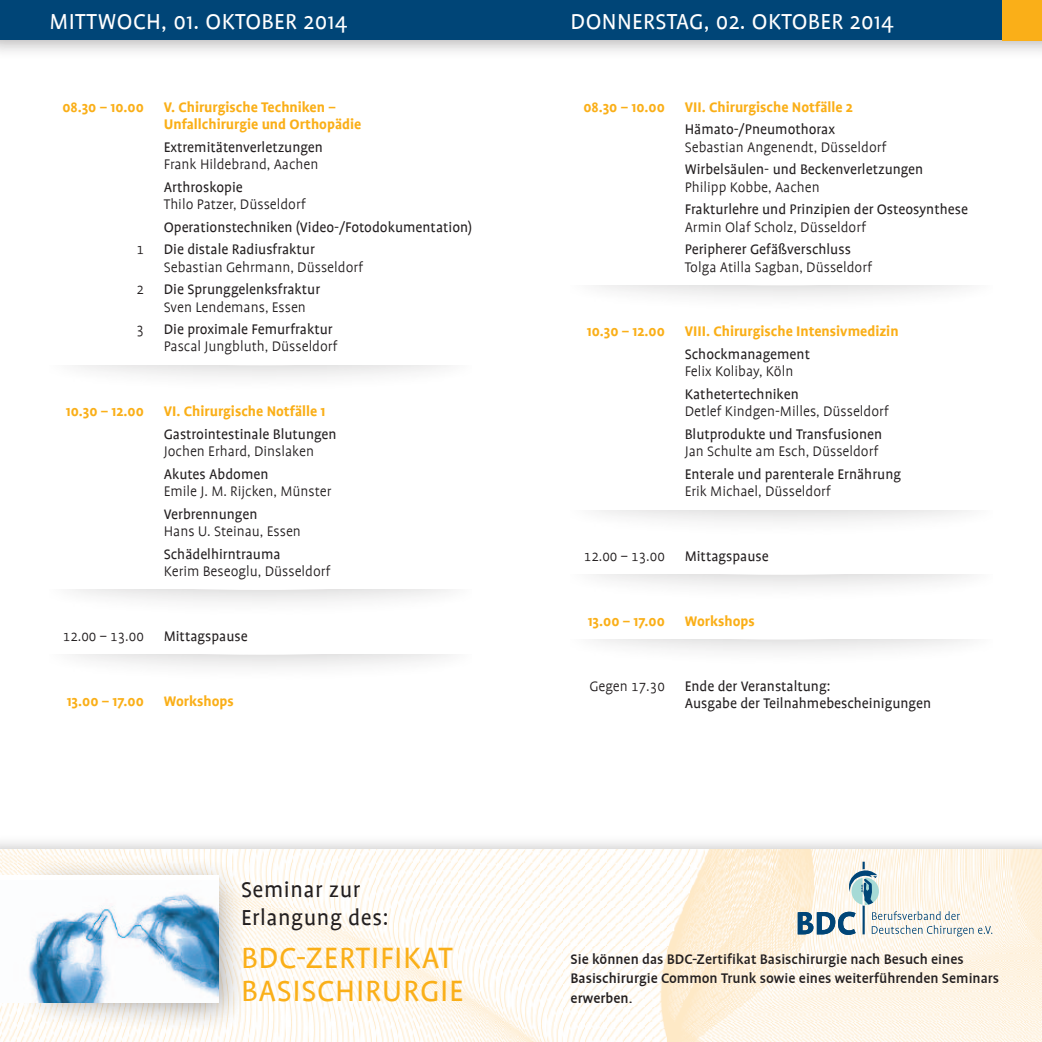
<style>
.page{position:relative;width:1042px;height:1042px;background:#fff}
.page>*{position:absolute;margin:0;border:0;box-sizing:border-box;transform-origin:0 0}
.t1{font:33.25px/33.2px "Profile";letter-spacing:.02em;color:#faaf18}
.t2{font:24.5px "Profile";letter-spacing:.015em;color:#fff}
.t3{font:24.5px/28px "Profile";letter-spacing:.02em;color:#231f20}
.t4{font:15.75px/17.5px "Profile";color:#231f20}
.t5{font:300 15.75px "Profile";color:#231f20}
.t6{font:700 15.75px "Profile";color:#faaf18}
.t7{font:500 15.75px/19.2px "Profile";color:#231f20}
.t8{font:300 15.75px "Profile SC";color:#231f20}
.s1{font-family:"Profile SC"}
</style>
<div class="page">
<div style="left:0;top:0;width:1042px;height:60px;background:#231f20;opacity:.33"></div>
<div style="left:0;top:0;width:1042px;height:40px;background:#004577"></div>
<div style="left:1002px;top:0;width:40px;height:40px;background:#faaf18"></div>
<div style="left:50px;top:365px;width:421px;height:28px;background:#231f20;opacity:.25"></div>
<svg style="left:56px;top:365px;width:410px;height:1px"></svg>
<div style="left:50px;top:590px;width:421px;height:28px;background:#231f20;opacity:.25"></div>
<svg style="left:56px;top:590px;width:410px;height:1px"></svg>
<div style="left:50px;top:655px;width:421px;height:28px;background:#231f20;opacity:.25"></div>
<svg style="left:56px;top:655px;width:410px;height:1px"></svg>
<div style="left:570px;top:285px;width:422px;height:28px;background:#231f20;opacity:.25"></div>
<svg style="left:577px;top:285px;width:410px;height:1px"></svg>
<div style="left:570px;top:510px;width:422px;height:28px;background:#231f20;opacity:.25"></div>
<svg style="left:577px;top:510px;width:410px;height:1px"></svg>
<div style="left:570px;top:575px;width:422px;height:28px;background:#231f20;opacity:.25"></div>
<svg style="left:577px;top:575px;width:410px;height:1px"></svg>
<div style="left:570px;top:639px;width:422px;height:28px;background:#231f20;opacity:.25"></div>
<svg style="left:577px;top:639px;width:410px;height:1px"></svg>
<div style="left:0;top:833px;width:1042px;height:209px;background:#231f20;opacity:.33"></div>
<img style="left:0;top:849px;width:1042px;height:193px">
<svg style="left:798px;top:861px;width:194px;height:75px"></svg>
<div style="left:14px;top:856px;width:235px;height:177px;background:#231f20;opacity:.44"></div>
<div style="left:0;top:875px;width:219px;height:127px;background:#fff"></div>
<img style="left:28px;top:894px;width:191px;height:108px">
<h2 class="t2" style="left:50px;top:9px;width:65px">Mittwoch</h2>
<h2 class="t2" style="left:161px;top:9px;width:188px">, 01. Oktobe r 2014</h2>
<h2 class="t2" style="left:570px;top:9px;width:325px">Donnerstag, 02. Oktobe r 2014</h2>
<p class="t6" style="left:62px;top:98px;width:83px">08.30 – 10.00</p>
<p class="t6" style="left:164px;top:98px;width:173px">V. Chirurgische Techniken –</p>
<p class="t6" style="left:144px;top:116px;width:11px">U</p>
<p class="t6" style="left:173px;top:116px;width:189px">nfallchirurgie und Orthopädie</p>
<p class="t4" style="left:164px;top:138px;width:161px">Extremitätenverletzungen</p>
<p class="t5" style="left:164px;top:156px;width:156px">Frank Hildebrand, Aachen</p>
<p class="t4" style="left:144px;top:178px;width:100px">Arthroskopie</p>
<p class="t5" style="left:164px;top:196px;width:144px">Thilo Patzer, Düsseldorf</p>
<p class="t4" style="left:164px;top:218px;width:310px">Operationstechniken (Video-/Fotodokumentation)</p>
<p class="t8" style="left:136px;top:241px;width:9px">1</p>
<p class="t4" style="left:164px;top:241px;width:153px">Die distale Radiusfraktur</p>
<p class="t5" style="left:164px;top:259px;width:201px">Sebastian Gehrmann, Düsseldorf</p>
<p class="t8" style="left:136px;top:281px;width:9px">2</p>
<p class="t4" style="left:164px;top:280px;width:158px">Die Sprunggelenksfraktur</p>
<p class="t5" style="left:164px;top:299px;width:144px">Sven Lendemans, Essen</p>
<p class="t8" style="left:136px;top:321px;width:9px">3</p>
<p class="t4" style="left:164px;top:320px;width:170px">Die proximale Femurfraktur</p>
<p class="t5" style="left:164px;top:339px;width:175px">Pascal Jungbluth, Düsseldorf</p>
<p class="t6" style="left:66px;top:403px;width:80px">10.30 – 12.00</p>
<p class="t6" style="left:164px;top:403px;width:163px">VI. Chirurgische Notfälle 1</p>
<p class="t4" style="left:144px;top:425px;width:194px">Gastrointestinale Blutungen</p>
<p class="t5" style="left:164px;top:443px;width:152px">Jochen Erhard, Dinslaken</p>
<p class="t4" style="left:144px;top:465px;width:126px">Akutes Abdomen</p>
<p class="t5" style="left:164px;top:483px;width:169px">Emile J. M. Rijcken, Münster</p>
<p class="t4" style="left:164px;top:505px;width:95px">Verbrennungen</p>
<p class="t5" style="left:164px;top:523px;width:139px">Hans U. Steinau, Essen</p>
<p class="t4" style="left:164px;top:545px;width:118px">Schädelhirntrauma</p>
<p class="t5" style="left:164px;top:563px;width:168px">Kerim Beseoglu, Düsseldorf</p>
<p class="t8" style="left:63px;top:628px;width:83px">12.00 – 13.00</p>
<p class="t4" style="left:164px;top:627px;width:85px">Mittagspause</p>
<p class="t6" style="left:67px;top:692px;width:79px">13.00 – 17.00</p>
<p class="t6" style="left:164px;top:692px;width:72px">Workshops</p>
<h2 class="t3" style="left:241px;top:875px;width:149px">Seminar zur<br>Erlangung des:</h2>
<h1 class="t1" style="left:241px;top:941px;width:224px">BDC-Zertifikat<br>BASISCHIRURGI E</h1>
<p class="t6" style="left:583px;top:98px;width:83px">08.30 – 10.00</p>
<p class="t6" style="left:685px;top:98px;width:170px">VII . Chirurgische Notfälle 2</p>
<p class="t4" style="left:685px;top:121px;width:152px">Hämato-/Pneumothorax</p>
<p class="t5" style="left:685px;top:139px;width:203px">Sebastian Angenendt, Düsseldorf</p>
<p class="t4" style="left:685px;top:161px;width:240px">Wirbelsäulen- und Beckenverletzungen</p>
<p class="t5" style="left:685px;top:179px;width:137px">Philipp Kobbe, Aachen</p>
<p class="t4" style="left:685px;top:201px;width:285px">Frakturlehre und Prinzipien der Osteosynthese</p>
<p class="t5" style="left:685px;top:219px;width:183px">Armin Olaf Scholz, Düsseldorf</p>
<p class="t4" style="left:665px;top:241px;width:188px">Peripherer Gefäßverschluss</p>
<p class="t5" style="left:685px;top:259px;width:189px">Tolga Atilla Sagban, Düsseldorf</p>
<p class="t6" style="left:587px;top:323px;width:80px">10.30 – 12.00</p>
<p class="t6" style="left:685px;top:323px;width:215px">VIII . Chirurgische Intensivmedizin</p>
<p class="t4" style="left:685px;top:345px;width:127px">Schockmanagement</p>
<p class="t5" style="left:685px;top:363px;width:110px">Felix Kolibay, Köln</p>
<p class="t4" style="left:685px;top:385px;width:116px">Kathetertechniken</p>
<p class="t5" style="left:685px;top:403px;width:206px">Detlef Kindgen-Milles, Düsseldorf</p>
<p class="t4" style="left:685px;top:425px;width:199px">Blutprodukte und Transfusionen</p>
<p class="t5" style="left:685px;top:443px;width:195px">Jan Schulte am Esch, Düsseldorf</p>
<p class="t4" style="left:685px;top:465px;width:218px">Enterale und parenterale Ernährung</p>
<p class="t5" style="left:685px;top:483px;width:148px">Erik Michael, Düsseldorf</p>
<p class="t8" style="left:584px;top:548px;width:83px">12.00 – 13.00</p>
<p class="t4" style="left:685px;top:547px;width:85px">Mittagspause</p>
<p class="t6" style="left:588px;top:612px;width:79px">13.00 – 17.00</p>
<p class="t6" style="left:685px;top:612px;width:72px">Workshops</p>
<p class="t5" style="left:589px;top:678px;width:77px">Gegen <span class="s1">17.30</span></p>
<p class="t4" style="left:685px;top:677px;width:248px">Ende der Veranstaltung:<br>Ausgabe der Teilnahmebescheinigungen</p>
<p class="t7" style="left:570px;top:950px;width:430px">Sie können das BDC-Zertifikat Basischirurgie nach Besuch eines<br>Basischirurgie Common Trunk sowie eines weiterführenden Seminars erwerben.</p>
</div>
